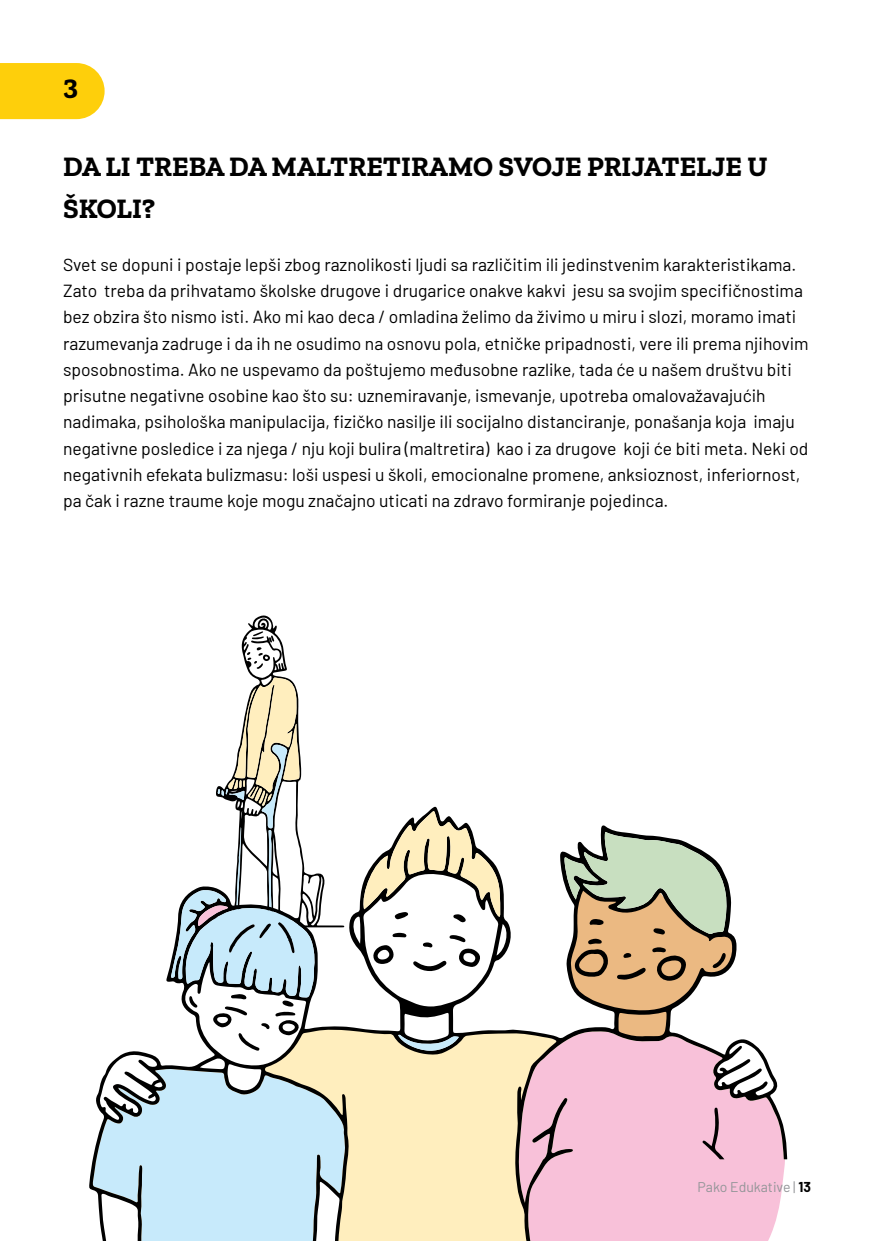
<style>
.page{position:relative;width:874px;height:1241px;background:#fff}
.page>*{position:absolute;margin:0;border:0;box-sizing:border-box;transform-origin:0 0}
.t1{font:700 28px/42px "Zilla Slab";color:#000}
.t2{font:17.5px/26.2px "Barlow";color:#000}
.t3{font:14px "Barlow";color:#939598}
.s1{font-weight:700;color:#000}
</style>
<div class="page">
<svg style="left:241px;top:615px;width:46px;height:62px"></svg>
<svg style="left:247px;top:631px;width:27px;height:37px"></svg>
<div style="left:0;top:63px;width:105px;height:56px;background:#fecf0b"></div>
<svg style="left:89px;top:806px;width:697px;height:434px"></svg>
<svg style="left:398px;top:1034px;width:60px;height:16px"></svg>
<svg style="left:701px;top:1107px;width:23px;height:52px"></svg>
<svg style="left:372px;top:944px;width:23px;height:19px"></svg>
<svg style="left:360px;top:810px;width:140px;height:112px"></svg>
<svg style="left:392px;top:932px;width:14px;height:5px"></svg>
<svg style="left:412px;top:934px;width:68px;height:37px"></svg>
<svg style="left:562px;top:831px;width:174px;height:216px"></svg>
<svg style="left:170px;top:677px;width:144px;height:374px"></svg>
<h1 class="t1" style="left:63px;top:68px;width:16px">3</h1>
<h1 class="t1" style="left:63px;top:146px;width:705px">DA LI TREBA DA MALTRETIRAMO SVOJE PRIJATELJE U<br>ŠKOLI?</h1>
<p class="t2" style="left:63px;top:250px;width:746px">Svet se dopuni i postaje lepši zbog raznolikosti ljudi sa različitim ili jedinstvenim karakteristikama.<br>Zato treba da prihvatamo školske drugove i drugarice onakve kakvi jesu sa svojim specifičnostima bez obzira što nismo isti. Ako mi kao deca / omladina želimo da živimo u miru i slozi, moramo imati razumevanja zadruge i da ih ne osudimo na osnovu pola, etničke pripadnosti, vere ili prema njihovim sposobnostima. Ako ne uspevamo da poštujemo međusobne razlike, tada će u našem društvu biti prisutne negativne osobine kao što su: uznemiravanje, ismevanje, upotreba omalovažavajućih nadimaka, psihološka manipulacija, fizičko nasilje ili socijalno distanciranje, ponašanja koja imaju negativne posledice i za njega / nju koji bulira (maltretira) kao i za drugove koji će biti meta. Neki od negativnih efekata bulizmasu: loši uspesi u školi, emocionalne promene, anksioznost, inferiornost, pa čak i razne traume koje mogu značajno uticati na zdravo formiranje pojedinca.</p>
<p class="t3" style="left:697px;top:1176px;width:115px">Pako Edukative | <span class="s1">13</span></p>
</div>
